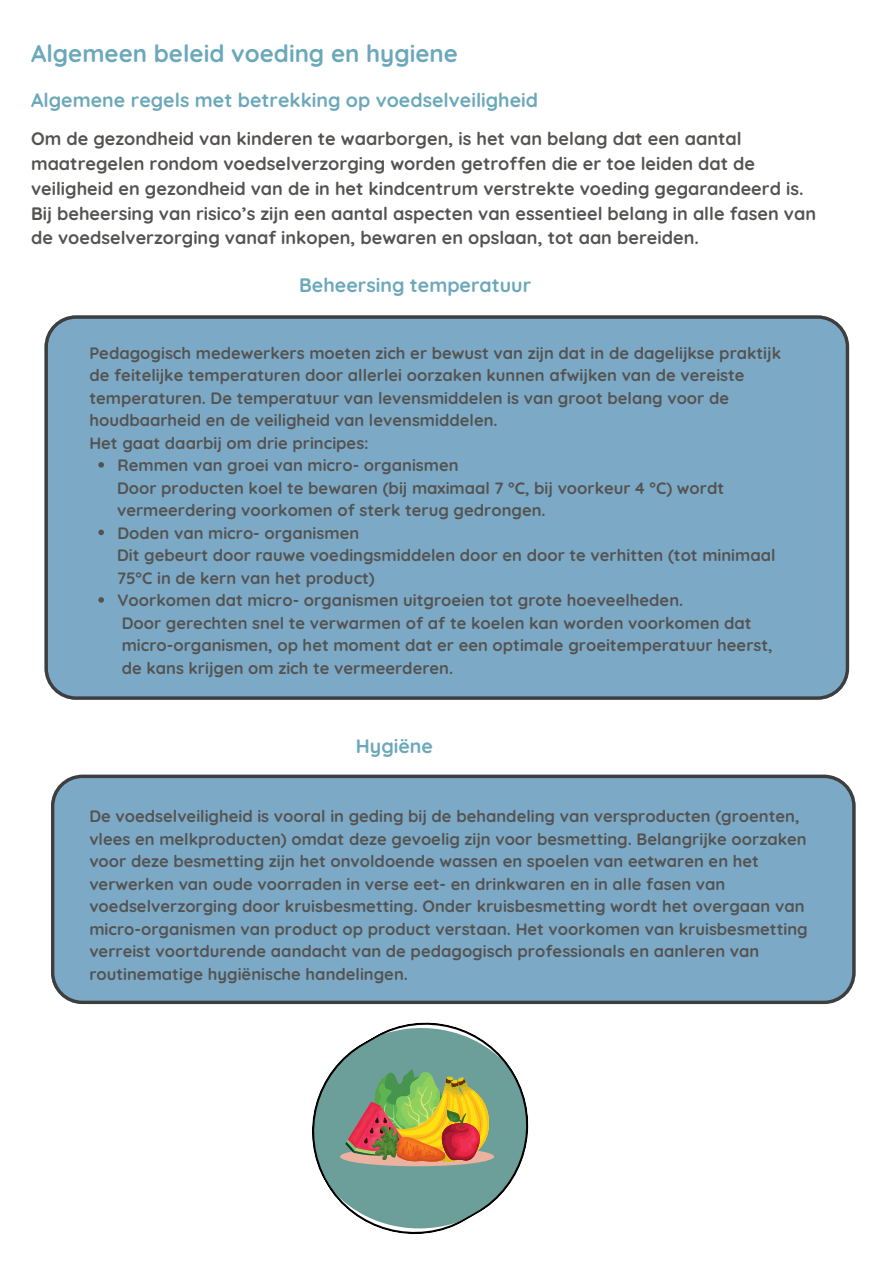
<style>
.page{position:relative;width:894px;height:1264px;background:#fff}
.page>*{position:absolute;margin:0;border:0;box-sizing:border-box;transform-origin:0 0}
.t1{font:700 24px "Quicksand";color:#6ba8ba}
.t2{font:700 19.5px "Quicksand";color:#6ba8ba}
.t3{font:700 18px/24.8px "Quicksand";color:#545352}
.t4{font:700 16.5px/22.5px "Quicksand";color:#545352}
</style>
<div class="page">
<div style="left:44px;top:315px;width:804px;height:384px;background:#7caac6"></div>
<div style="left:51px;top:774px;width:804px;height:230px;background:#7caac6"></div>
<svg style="left:312px;top:1022px;width:217px;height:212px"></svg>
<div style="left:340px;top:1146px;width:154px;height:20px;background:#ecb2a0;border-radius:50%"></div>
<svg style="left:345px;top:1069px;width:145px;height:93px;background:#a99455"></svg>
<svg style="left:98px;top:462px;width:6px;height:5px"></svg>
<svg style="left:98px;top:529px;width:6px;height:6px"></svg>
<svg style="left:98px;top:597px;width:6px;height:5px"></svg>
<h1 class="t1" style="left:31px;top:38px;width:428px">Algemeen beleid voeding en hygiene</h1>
<h2 class="t2" style="left:31px;top:87px;width:508px">Algemene regels met betrekking op voedselveiligheid</h2>
<h2 class="t3" style="left:31px;top:126px;width:786px">Om de gezondheid van kinderen te waarborgen, is het van belang dat een aantal maatregelen rondom voedselverzorging worden getroffen die er toe leiden dat de veiligheid en gezondheid van de in het kindcentrum verstrekte voeding gegarandeerd is.<br>Bij beheersing van risico’s zijn een aantal aspecten van essentieel belang in alle fasen van de voedselverzorging vanaf inkopen, bewaren en opslaan, tot aan bereiden.</h2>
<h3 class="t2" style="left:299px;top:273px;width:233px">Beheersing temperatuur</h3>
<h2 class="t4" style="left:89px;top:341px;width:693px">Pedagogisch medewerkers moeten zich er bewust van zijn dat in de dagelijkse praktijk de feitelijke temperaturen door allerlei oorzaken kunnen afwijken van de vereiste temperaturen. De temperatuur van levensmiddelen is van groot belang voor de houdbaarheid en de veiligheid van levensmiddelen.<br>Het gaat daarbij om drie principes:</h2>
<h3 class="t4" style="left:117px;top:453px;width:342px">Remmen van groei van micro- organismen</h3>
<p class="t4" style="left:117px;top:476px;width:608px">Door producten koel te bewaren (bij maximaal 7 °C, bij voorkeur 4 °C) wordt vermeerdering voorkomen of sterk terug gedrongen.</p>
<h3 class="t4" style="left:117px;top:521px;width:243px">Doden van micro- organismen</h3>
<p class="t4" style="left:117px;top:543px;width:659px">Dit gebeurt door rauwe voedingsmiddelen door en door te verhitten (tot minimaal<br>75°C in de kern van het product)</p>
<h3 class="t4" style="left:117px;top:588px;width:567px">Voorkomen dat micro- organismen uitgroeien tot grote hoeveelheden.</h3>
<p class="t4" style="left:122px;top:611px;width:652px">Door gerechten snel te verwarmen of af te koelen kan worden voorkomen dat micro-organismen, op het moment dat er een optimale groeitemperatuur heerst, de kans krijgen om zich te vermeerderen.</p>
<h2 class="t2" style="left:356px;top:733px;width:79px">Hygiëne</h2>
<h3 class="t4" style="left:89px;top:804px;width:719px">De voedselveiligheid is vooral in geding bij de behandeling van versproducten (groenten, vlees en melkproducten) omdat deze gevoelig zijn voor besmetting. Belangrijke oorzaken voor deze besmetting zijn het onvoldoende wassen en spoelen van eetwaren en het verwerken van oude voorraden in verse eet- en drinkwaren en in alle fasen van voedselverzorging door kruisbesmetting. Onder kruisbesmetting wordt het overgaan van micro-organismen van product op product verstaan. Het voorkomen van kruisbesmetting verreist voortdurende aandacht van de pedagogisch professionals en aanleren van routinematige hygiënische handelingen.</h3>
</div>
